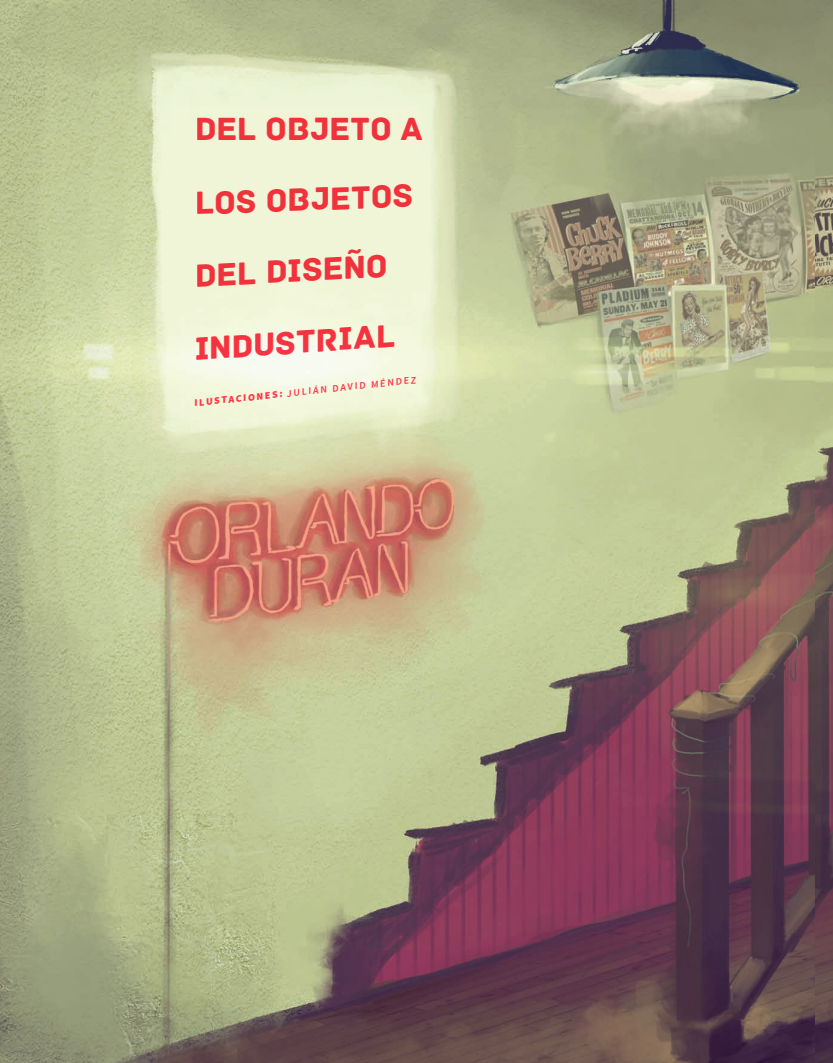
<style>
.page{position:relative;width:833px;height:1063px;background:#fff}
.page>*{position:absolute;margin:0;border:0;box-sizing:border-box;transform-origin:0 0}
.t1{font:33.75px "Archive";letter-spacing:-.01em;color:#ff3548}
.t2{font:33.62px "Archive";color:#ff3548}
.t3{font:600 10px "Source Sans Pro";color:#ff3548}
.s1{font-weight:900}
</style>
<div class="page">
<img style="left:0;top:0;width:833px;height:1063px">
<h1 class="t1" style="left:194px;top:109px;width:230px">DEL OBJETO A</h1>
<h1 class="t1" style="left:193px;top:183px;width:220px;rotate:-2deg">LOS OBJETOS</h1>
<h1 class="t1" style="left:193px;top:256px;width:195px;rotate:-3deg">DEL DISEÑO</h1>
<h2 class="t2" style="left:192px;top:330px;width:203px;rotate:-4deg">INDUSTRIAL</h2>
<p class="t3" style="left:193px;top:397px;width:224px;rotate:-6deg"><span class="s1">ILUSTACIONES:</span> JULIÁN DAVID MÉNDEZ</p>
</div>
